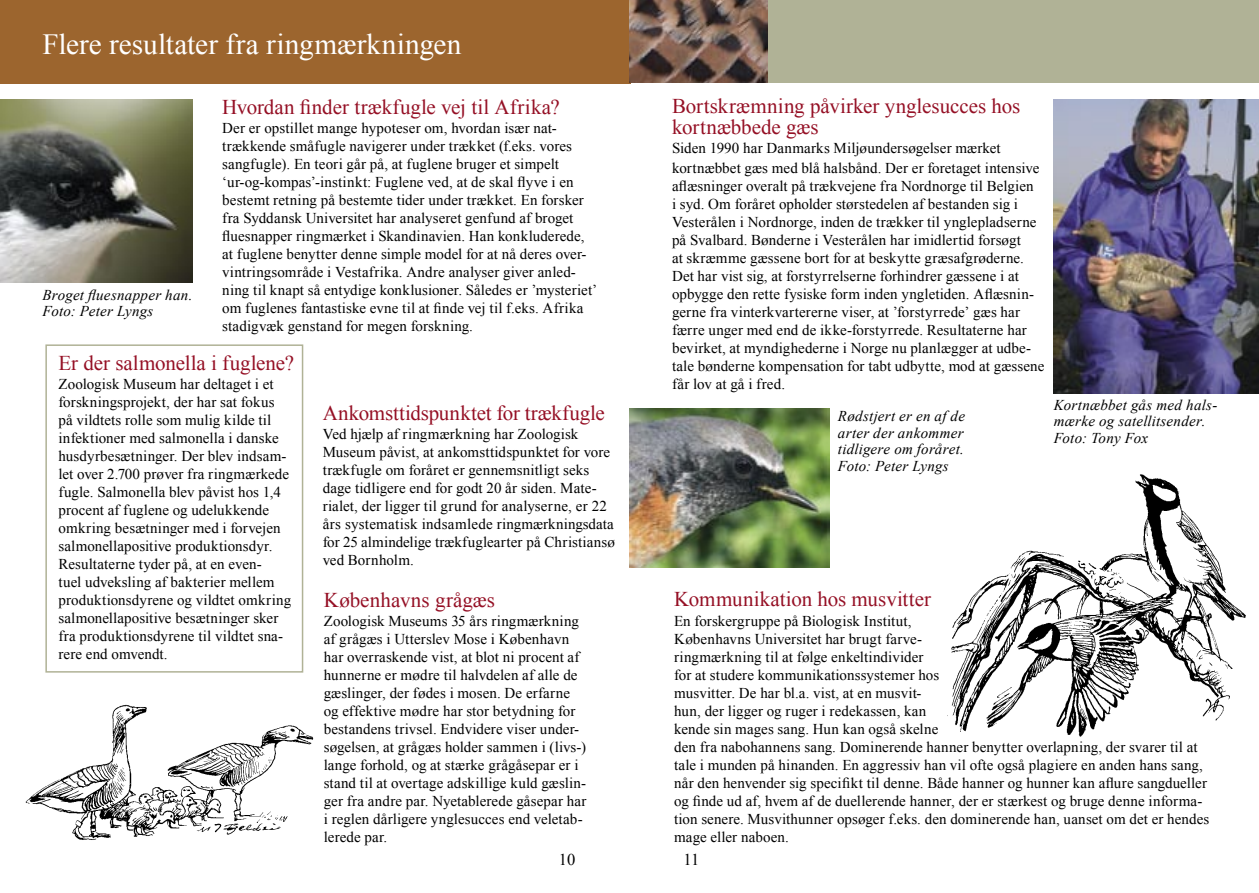
<style>
.page{position:relative;width:1259px;height:893px;background:#fff}
.page>*{position:absolute;margin:0;border:0;box-sizing:border-box;transform-origin:0 0}
.overskift_19_5_pkt{font:29.25px "Times New Roman";color:#fff}
.mellem_tekster_15_pkt{font:21px "Times New Roman";color:#951025}
.t1{font:16.5px "Times New Roman";color:#000}
.Times_New_Roman_PS_MT{font:15px/18px "Times New Roman";letter-spacing:.005em;color:#000}
.billedtekst{font:italic 15px/16.5px "Times New Roman";letter-spacing:.02em;color:#000;text-align:justify}
</style>
<div class="page">
<div style="left:0;top:0;width:631px;height:84px;background:#9c652e"></div>
<div style="left:629px;top:0;width:630px;height:83px;background:#b0b296"></div>
<div style="left:45px;top:344px;width:258px;height:329px;border:2px solid #b0b296"></div>
<img style="left:1053px;top:99px;width:206px;height:294px">
<img style="left:0;top:99px;width:193px;height:183px">
<img style="left:629px;top:408px;width:200px;height:159px">
<img style="left:25px;top:704px;width:289px;height:136px">
<img style="left:947px;top:474px;width:299px;height:263px">
<img style="left:629px;top:0;width:138px;height:83px">
<p class="overskift_19_5_pkt" style="left:43px;top:27px;width:420px">Flere resultater fra ringmærkningen</p>
<p class="mellem_tekster_15_pkt" style="left:222px;top:95px;width:339px">Hvordan finder trækfugle vej til Afrika?</p>
<p class="Times_New_Roman_PS_MT" style="left:222px;top:119px;width:376px">Der er opstillet mange hypoteser om, hvordan især nat&shy;trækkende småfugle navigerer under trækket (f.eks. vores sangfugle). En teori går på, at fuglene bruger et simpelt ‘ur-og-kompas’-instinkt: Fuglene ved, at de skal flyve i en bestemt retning på bestemte tider under trækket. En forsker fra Syddansk Universitet har analyseret genfund af broget fluesnapper ringmærket i Skandinavien. Han konkluderede, at fuglene benytter denne simple model for at nå deres over&shy;vintringsområde i Vestafrika. Andre analyser giver anled&shy;ning til knapt så entydige konklusioner. Således er ’mysteriet’ om fuglenes fantastiske evne til at finde vej til f.eks. Afrika stadigvæk genstand for megen forskning.</p>
<p class="billedtekst" style="left:43px;top:286px;width:152px">Broget fluesnapper han.</p>
<p class="billedtekst" style="left:43px;top:303px;width:112px">Foto: Peter Lyngs</p>
<p class="mellem_tekster_15_pkt" style="left:58px;top:350px;width:237px">Er der salmonella i fuglene?</p>
<p class="Times_New_Roman_PS_MT" style="left:58px;top:375px;width:234px">Zoologisk Museum har deltaget i et forskningsprojekt, der har sat fokus på vildtets rolle som mulig kilde til infektioner med salmonella i danske husdyrbesætninger. Der blev indsam&shy;let over 2.700 prøver fra ringmærkede fugle. Salmonella blev påvist hos 1,4 procent af fuglene og udelukkende omkring besætninger med i forvejen salmonellapositive produktionsdyr.<br>Resultaterne tyder på, at en even-<br>tuel udveksling af bakterier mellem produktionsdyrene og vildtet omkring salmonellapositive besætninger sker fra produktionsdyrene til vildtet sna&shy;rere end omvendt.</p>
<p class="mellem_tekster_15_pkt" style="left:323px;top:400px;width:284px">Ankomsttidspunktet for trækfugle</p>
<p class="Times_New_Roman_PS_MT" style="left:323px;top:425px;width:294px">Ved hjælp af ringmærkning har Zoologisk Museum påvist, at ankomsttidspunktet for vore trækfugle om foråret er gennemsnitligt seks dage tidligere end for godt 20 år siden. Mate&shy;rialet, der ligger til grund for analyserne, er 22 års systematisk indsamlede ringmærkningsdata for 25 almindelige trækfuglearter på Christiansø ved Bornholm.</p>
<p class="mellem_tekster_15_pkt" style="left:324px;top:587px;width:173px">Københavns grågæs</p>
<p class="Times_New_Roman_PS_MT" style="left:324px;top:612px;width:264px">Zoologisk Museums 35 års ringmærkning af grågæs i Utterslev Mose i København har overraskende vist, at blot ni procent af hunnerne er mødre til halvdelen af alle de gæslinger, der fødes i mosen. De erfarne og effektive mødre har stor betydning for bestandens trivsel. Endvidere viser under&shy;søgelsen, at grågæs holder sammen i (livs-) lange forhold, og at stærke grågåsepar er i stand til at overtage adskillige kuld gæslin&shy;ger fra andre par. Nyetablerede gåsepar har i reglen dårligere ynglesucces end veletab&shy;lerede par.</p>
<p class="mellem_tekster_15_pkt" style="left:672px;top:94px;width:350px">Bortskræmning påvirker ynglesucces hos</p>
<p class="mellem_tekster_15_pkt" style="left:672px;top:115px;width:148px">kortnæbbede gæs</p>
<p class="Times_New_Roman_PS_MT" style="left:672px;top:138px;width:369px;line-height:19.5px">Siden 1990 har Danmarks Miljøundersøgelser mærket kortnæbbet gæs med blå halsbånd. Der er foretaget intensive</p>
<p class="Times_New_Roman_PS_MT" style="left:672px;top:176px;width:374px">aflæsninger overalt på trækvejene fra Nordnorge til Belgien<br>i syd. Om foråret opholder størstedelen af bestanden sig i Vesterålen i Nordnorge, inden de trækker til ynglepladserne på Svalbard. Bønderne i Vesterålen har imidlertid forsøgt<br>at skræmme gæssene bort for at beskytte græsafgrøderne.<br>Det har vist sig, at forstyrrelserne forhindrer gæssene i at opbygge den rette fysiske form inden yngletiden. Aflæsnin&shy;gerne fra vinterkvartererne viser, at ’forstyrrede’ gæs har færre unger med end de ikke-forstyrrede. Resultaterne har bevirket, at myndighederne i Norge nu planlægger at udbe&shy;tale bønderne kompensation for tabt udbytte, mod at gæssene får lov at gå i fred.</p>
<p class="billedtekst" style="left:838px;top:408px;width:129px">Rødstjert er en af de arter der ankommer tidligere om foråret.</p>
<p class="billedtekst" style="left:838px;top:457px;width:112px">Foto: Peter Lyngs</p>
<p class="billedtekst" style="left:1053px;top:396px;width:165px;text-align:left">Kortnæbbet gås med hals&shy;mærke og satellitsender.<br>Foto: Tony Fox</p>
<p class="mellem_tekster_15_pkt" style="left:674px;top:587px;width:258px">Kommunikation hos musvitter</p>
<p class="Times_New_Roman_PS_MT" style="left:674px;top:612px;width:537px">En forskergruppe på Biologisk Institut,<br>Københavns Universitet har brugt farve-<br>ringmærkning til at følge enkeltindivider<br>for at studere kommunikationssystemer hos<br>musvitter. De har bl.a. vist, at en musvit-<br>hun, der ligger og ruger i redekassen, kan<br>kende sin mages sang. Hun kan også skelne<br>den fra nabohannens sang. Dominerende hanner benytter overlapning, der svarer til at tale i munden på hinanden. En aggressiv han vil ofte også plagiere en anden hans sang, når den henvender sig specifikt til denne. Både hanner og hunner kan aflure sangdueller og finde ud af, hvem af de duellerende hanner, der er stærkest og bruge denne informa&shy;tion senere. Musvithunner opsøger f.eks. den dominerende han, uanset om det er hendes mage eller naboen.</p>
<p class="t1" style="left:559px;top:850px;width:18px">10</p>
<p class="t1" style="left:683px;top:850px;width:17px">11</p>
</div>
